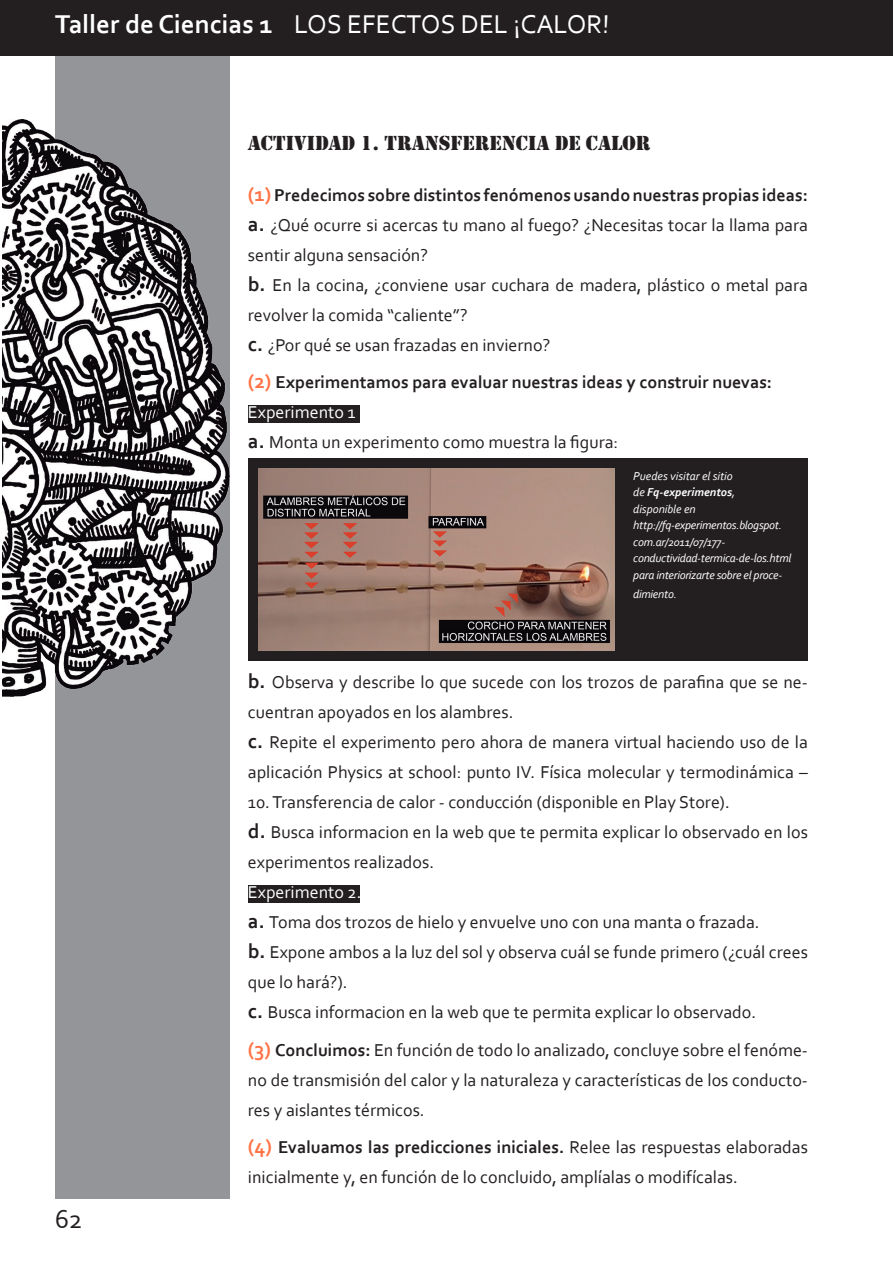
<style>
.page{position:relative;width:893px;height:1263px;background:#fff}
.page>*{position:absolute;margin:0;border:0;box-sizing:border-box;transform-origin:0 0}
.t1{font:27px "Corbel";color:#fff}
.t2{font:27px "Corbel";color:#231f20}
.t3{font:21px "Stencil";color:#231f20}
.texto_cuerpo{font:18px/30px "Corbel";color:#231f20}
.texto_cuerpo-2{font:700 18px "Corbel";color:#231f20}
.texto_cuerpo-3{font:18px "Corbel";color:#fff}
.t4{font:italic 12px/16.5px "Corbel";letter-spacing:-.02em;color:#fff}
.t5{font:italic 12px "Corbel";color:#fff}
.t6{font:italic 700 12px "Corbel";color:#fff}
.s1{font-weight:700}
.s2{font-size:21px;color:#ff7446}
.s3{font-weight:700;font-size:21px}
.s4{color:#231f20}
.s5{font-weight:400}
.s6{font-weight:700;font-size:21px;color:#ff7446}
</style>
<div class="page">
<div style="left:55px;top:55px;width:175px;height:1143px;background:#939598"></div>
<div style="left:0;top:0;width:893px;height:55px;background:#231f20"></div>
<img style="left:2px;top:119px;width:228px;height:577px">
<div style="left:248px;top:458px;width:560px;height:203px;background:#231f20"></div>
<div style="left:248px;top:405px;width:112px;height:17px;background:#231f20"></div>
<div style="left:248px;top:885px;width:112px;height:17px;background:#231f20"></div>
<img style="left:259px;top:469px;width:355px;height:182px">
<h1 class="t1" style="left:55px;top:7px;width:556px"><span class="s1">Taller de Ciencias 1</span> LOS EFECTOS DEL ¡CALOR!</h1>
<p class="t3" style="left:248px;top:131px;width:82px">ACTIVIDAD</p>
<p class="t3" style="left:360px;top:131px;width:65px">1. TRANSFE</p>
<p class="t3" style="left:475px;top:131px;width:29px">RENC</p>
<p class="t3" style="left:528px;top:131px;width:124px">IA DE CALOR</p>
<p class="texto_cuerpo-2" style="left:248px;top:183px;width:561px"><span class="s2">(1)</span> Predecimos sobre distintos fenómenos usando nuestras propias ideas:</p>
<p class="texto_cuerpo" style="left:248px;top:209px;width:561px"><span class="s3">a.</span> ¿Qué ocurre si acercas tu mano al fuego? ¿Necesitas tocar la llama para sentir alguna sensación?</p>
<p class="texto_cuerpo" style="left:248px;top:269px;width:561px"><span class="s3">b.</span> En la cocina, ¿conviene usar cuchara de madera, plástico o metal para revolver la comida “caliente”?</p>
<p class="texto_cuerpo" style="left:248px;top:329px;width:304px"><span class="s3">c.</span> ¿Por qué se usan frazadas en invierno?</p>
<p class="texto_cuerpo-2" style="left:248px;top:371px;width:526px"><span class="s2">(2)</span> Experimentamos para evaluar nuestras ideas y construir nuevas:</p>
<p class="texto_cuerpo-3" style="left:248px;top:401px;width:114px">Experimento 1<span class="s4">.</span></p>
<p class="texto_cuerpo" style="left:248px;top:427px;width:372px"><span class="s3">a.</span> Monta un experimento como muestra la figura:</p>
<p class="t5" style="left:633px;top:468px;width:101px">Puedes visitar el sitio</p>
<p class="t6" style="left:633px;top:485px;width:103px"><span class="s5">de</span> Fq-experimentos<span class="s5">,</span></p>
<p class="t5" style="left:633px;top:501px;width:64px">disponible en</p>
<p class="t4" style="left:633px;top:516px;width:150px">http://fq-experimentos.blogspot. com.ar/2011/07/177-</p>
<p class="t4" style="left:633px;top:549px;width:160px">conductividad-termica-de-los.html</p>
<p class="t4" style="left:633px;top:564px;width:151px;line-height:19.8px">para interiorizarte sobre el proce&shy;dimiento.</p>
<h1 class="t2" style="left:55px;top:1202px;width:29px">62</h1>
<p class="texto_cuerpo" style="left:248px;top:667px;width:561px"><span class="s3">b.</span> Observa y describe lo que sucede con los trozos de parafina que se ne&shy;cuentran apoyados en los alambres.</p>
<p class="texto_cuerpo" style="left:248px;top:727px;width:561px"><span class="s3">c.</span> Repite el experimento pero ahora de manera virtual haciendo uso de la aplicación Physics at school: punto IV. Física molecular y termodinámica –</p>
<p class="texto_cuerpo" style="left:248px;top:787px;width:483px">10. Transferencia de calor - conducción (disponible en Play Store).</p>
<p class="texto_cuerpo" style="left:248px;top:817px;width:561px"><span class="s3">d.</span> Busca informacion en la web que te permita explicar lo observado en los experimentos realizados.</p>
<p class="texto_cuerpo-3" style="left:248px;top:881px;width:115px">Experimento 2.</p>
<p class="texto_cuerpo" style="left:248px;top:907px;width:513px"><span class="s3">a.</span> Toma dos trozos de hielo y envuelve uno con una manta o frazada.</p>
<p class="texto_cuerpo" style="left:248px;top:937px;width:561px"><span class="s3">b.</span> Expone ambos a la luz del sol y observa cuál se funde primero (¿cuál crees que lo hará?).</p>
<p class="texto_cuerpo" style="left:248px;top:997px;width:510px"><span class="s3">c.</span> Busca informacion en la web que te permita explicar lo observado.</p>
<p class="texto_cuerpo" style="left:248px;top:1034px;width:561px;text-align:justify"><span class="s6">(3)</span> <span class="s1">Concluimos:</span> En función de todo lo analizado, concluye sobre el fenóme&shy;no de transmisión del calor y la naturaleza y características de los conducto&shy;res y aislantes térmicos.</p>
<p class="texto_cuerpo" style="left:248px;top:1132px;width:561px"><span class="s6">(4)</span> <span class="s1">Evaluamos las predicciones iniciales.</span> Relee las respuestas elaboradas inicialmente y, en función de lo concluido, amplíalas o modifícalas.</p>
</div>
